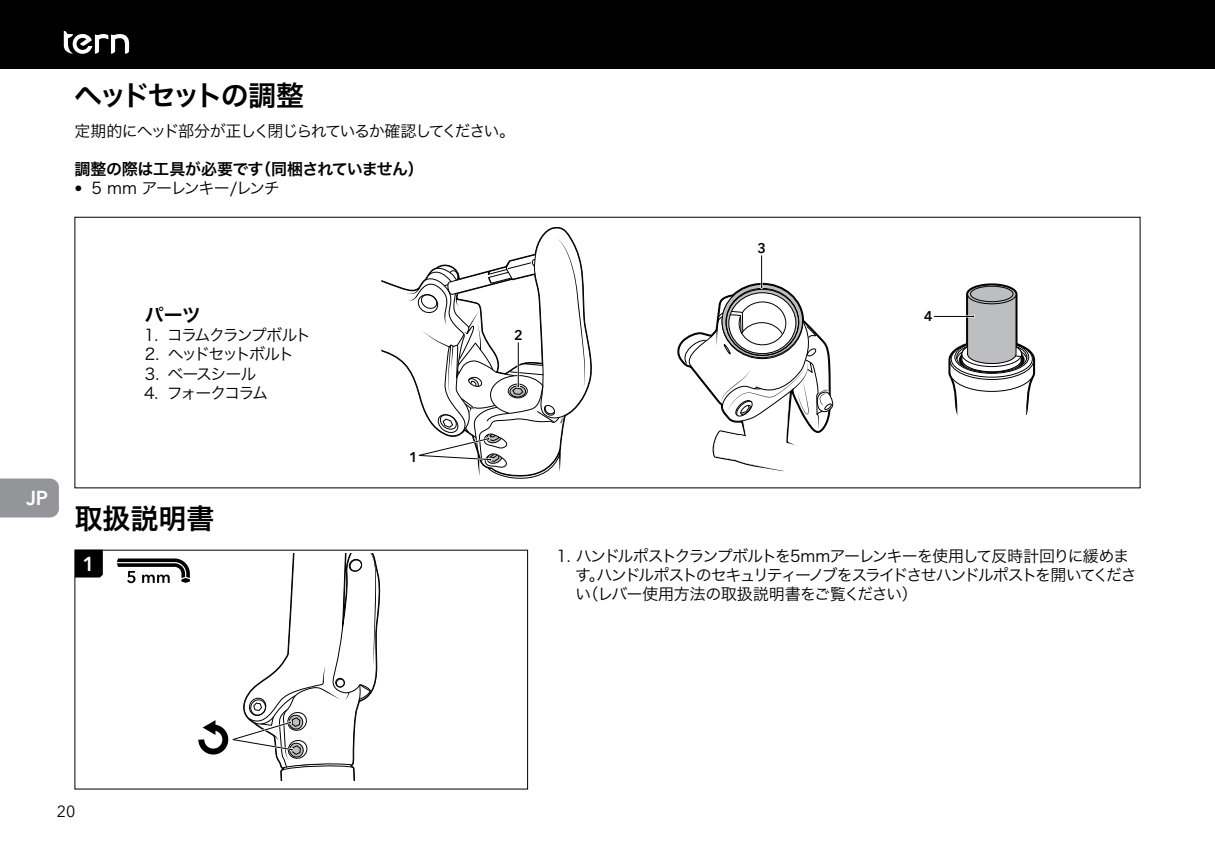
<style>
.page{position:relative;width:1215px;height:864px;background:#fff}
.page>*{position:absolute;margin:0;border:0;box-sizing:border-box;transform-origin:0 0}
.t1{font:28px "Hira Kaku Pro W6";letter-spacing:-.105em;color:#000}
.t2{font:28px "Hira Kaku Pro W6";letter-spacing:-.055em;color:#000}
.t3{font:600 20px "Avenir Next LT Pro";color:#fff}
.t4{font:19px "Hira Kaku Pro W6";color:#000}
.t5{font:16px/19.2px "Hira Kaku Pro W3";letter-spacing:-.09em;color:#000}
.t6{font:16px "Hira Kaku Pro W6";letter-spacing:-.02em;color:#000}
.t7{font:16px "Hira Kaku Pro W3";letter-spacing:-.12em;color:#000}
.t8{font:16px "Hira Kaku Pro W3";letter-spacing:-.14em;color:#000}
.t9{font:16px "Avenir Next LT Pro";color:#000}
.t10{font:600 14px "Avenir Next LT Pro";color:#000}
.s1{font-family:"Avenir Next LT Pro";font-weight:200}
</style>
<div class="page">
<div style="left:0;top:478px;width:59px;height:39px;background:#939598"></div>
<div style="left:1203px;top:0;width:12px;height:69px;background:#000"></div>
<div style="left:0;top:0;width:1203px;height:69px;background:#000"></div>
<svg style="left:64px;top:31px;width:65px;height:23px"></svg>
<svg style="left:117px;top:553px;width:264px;height:227px"></svg>
<svg style="left:75px;top:549px;width:28px;height:28px"></svg>
<div style="left:80px;top:551px;width:18px;height:22px;background:#000"></div>
<svg style="left:381px;top:227px;width:211px;height:168px"></svg>
<svg style="left:406px;top:239px;width:179px;height:240px"></svg>
<svg style="left:674px;top:217px;width:160px;height:255px"></svg>
<hr style="left:934px;top:316px;width:39px;height:1px;background:#000">
<svg style="left:944px;top:283px;width:92px;height:132px"></svg>
<h1 class="t1" style="left:74px;top:70px;width:231px">ヘッドセットの調整</h1>
<p class="t5" style="left:74px;top:120px;width:442px">定期的にヘッド部分が正しく閉じられているか確認してください。</p>
<p class="t6" style="left:74px;top:154px;width:351px">調整の際は工具が必要です（同梱されていません）</p>
<p class="t5" style="left:74px;top:177px;width:207px"><span class="s1">•</span> 5 mm アーレンキー/レンチ</p>
<p class="t4" style="left:145px;top:297px;width:58px">パーツ</p>
<p class="t7" style="left:144px;top:320px;width:169px">1. コラムクランプボルト</p>
<p class="t8" style="left:145px;top:340px;width:151px">2. ヘッドセットボルト</p>
<p class="t5" style="left:145px;top:362px;width:113px">3. ベースシール</p>
<p class="t7" style="left:144px;top:378px;width:126px">4. フォークコラム</p>
<p class="t3" style="left:26px;top:485px;width:24px">JP</p>
<h1 class="t2" style="left:74px;top:492px;width:141px">取扱説明書</h1>
<p class="t3" style="left:83px;top:551px;width:14px">1</p>
<p class="t10" style="left:409px;top:448px;width:10px">1</p>
<p class="t10" style="left:514px;top:326px;width:10px">2</p>
<p class="t10" style="left:757px;top:239px;width:10px">3</p>
<p class="t10" style="left:924px;top:307px;width:10px">4</p>
<p class="t5" style="left:575px;top:545px;width:563px;text-indent:-19px">1. ハンドルポストクランプボルトを5mmアーレンキーを使用して反時計回りに緩めます。ハンドルポストのセキュリティーノブをスライドさせハンドルポストを開いてください（レバー使用方法の取扱説明書をご覧ください）</p>
<p class="t9" style="left:57px;top:801px;width:20px">20</p>
</div>
